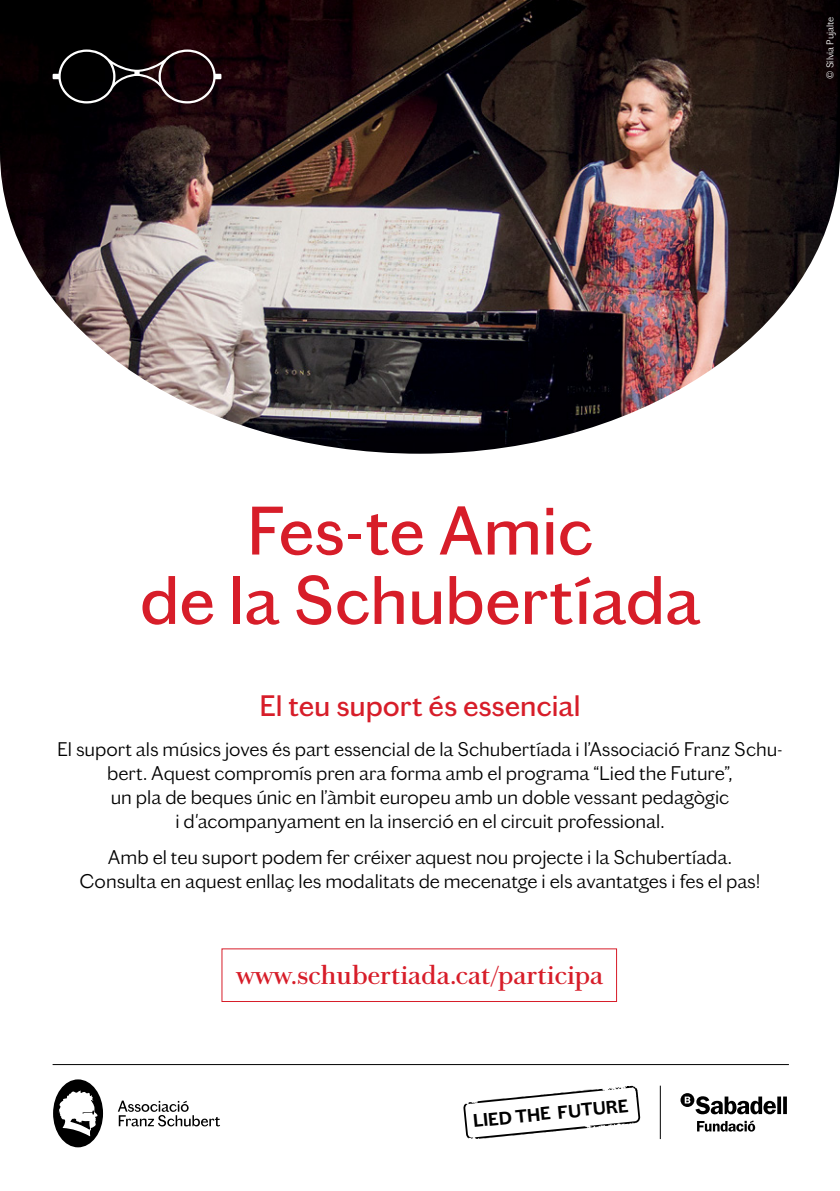
<style>
.page{position:relative;width:840px;height:1191px;background:#fff}
.page>*{position:absolute;margin:0;border:0;box-sizing:border-box;transform-origin:0 0}
.t1{font:69.4px/69.4px "Chiswick Grotesque";color:#d71d29;text-align:center}
.t2{font:30px "Chiswick Grotesque";color:#d71d29}
.t3{font:26px "Chiswick Text";color:#d71d29}
.t4{font:300 20px/24px "Chiswick Grotesque";color:#000;text-align:center}
.t5{font:600 18.6px "Chiswick Grotesque";color:#000}
.t6{font:300 10px "Chiswick Grotesque";color:#fff}
</style>
<div class="page">
<img style="left:0;top:0;width:839px;height:454px">
<svg style="left:53px;top:49px;width:168px;height:54px;background:#281f21"></svg>
<svg style="left:463px;top:1085px;width:177px;height:54px"></svg>
<hr style="left:659px;top:1085px;width:1px;height:54px;background:#000">
<svg style="left:680px;top:1093px;width:106px;height:38px"></svg>
<svg style="left:118px;top:1100px;width:102px;height:26px"></svg>
<svg style="left:53px;top:1079px;width:50px;height:68px"></svg>
<hr style="left:53px;top:1064px;width:735px;height:1px;background:#000">
<p class="t6" style="left:822px;top:79px;width:63px;rotate:-90deg">© Sílvia Pujalte</p>
<h1 class="t1" style="left:140px;top:490px;width:562px">Fes-te Amic<br>de la Schubertíada</h1>
<h2 class="t2" style="left:259px;top:683px;width:322px">El teu suport és essencial</h2>
<p class="t4" style="left:57px;top:736px;width:726px">El suport als músics joves és part essencial de la Schubertíada i l’Associació Franz Schu&shy;bert. Aquest compromís pren ara forma amb el programa “Lied the Future”,<br>un pla de beques únic en l’àmbit europeu amb un doble vessant pedagògic<br>i d'acompanyament en la inserció en el circuit professional.</p>
<p class="t4" style="left:79px;top:844px;width:682px">Amb el teu suport podem fer créixer aquest nou projecte i la Schubertíada.<br>Consulta en aquest enllaç les modalitats de mecenatge i els avantatges i fes el pas!</p>
<h3 class="t3" style="left:236px;top:955px;width:369px">www.schubertiada.cat/participa</h3>
<p class="t5" style="left:471px;top:1106px;width:157px;rotate:-6deg">LIED THE FUTURE</p>
</div>
